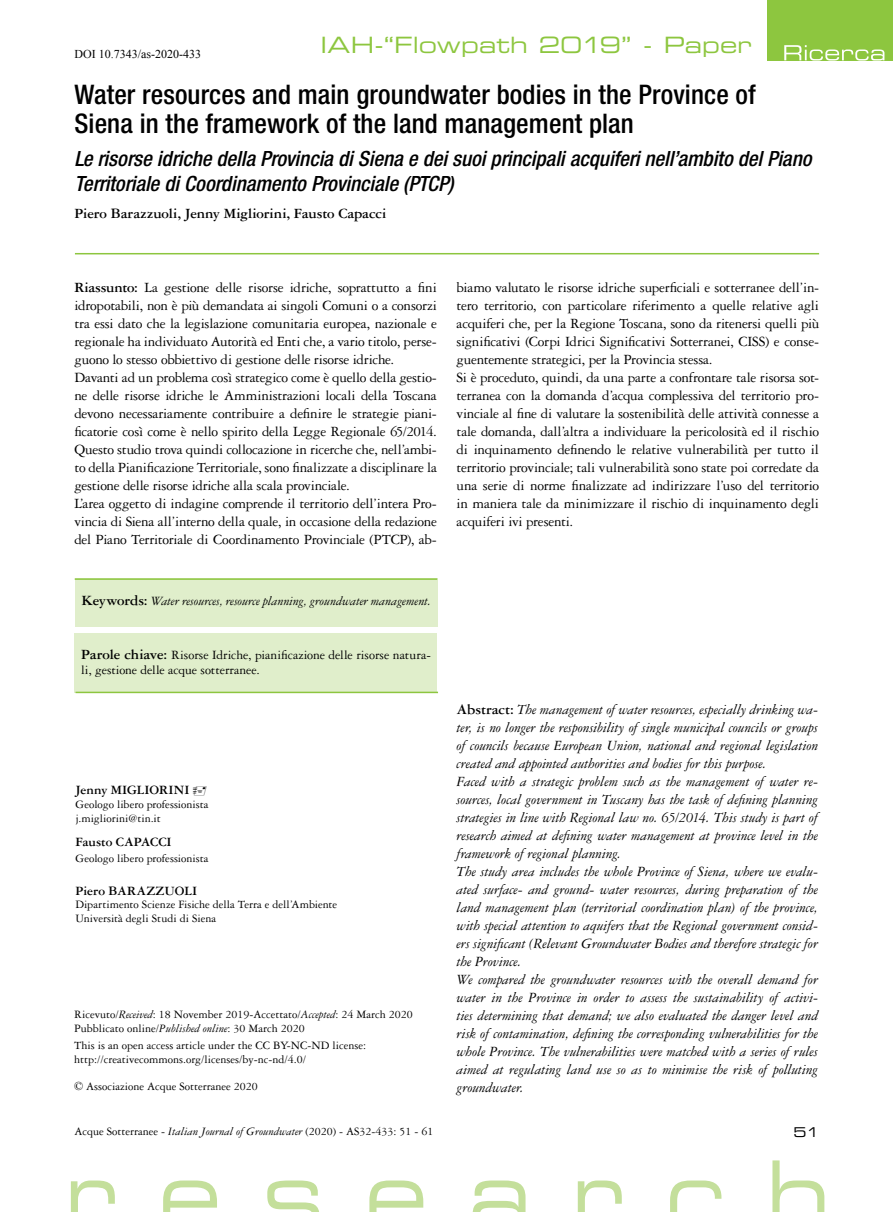
<style>
.page{position:relative;width:893px;height:1212px;background:#fff}
.page>*{position:absolute;margin:0;border:0;box-sizing:border-box;transform-origin:0 0}
.t1{font:500 condensed 27px/28.5px "Helvetica Neue LT Std";letter-spacing:.005em;color:#000}
.t2{font:22.5px "Eurostile LT Std Ex 2";letter-spacing:.005em;color:#8dc63f}
.t3{font:italic 500 condensed 21px/25.2px "Helvetica Neue LT Std";color:#000}
.t4{font:15px/18px "Garamond 3 LT Std";letter-spacing:-.015em;color:#000}
.t5{font:italic 15px/18px "Garamond 3 LT Std";letter-spacing:-.005em;color:#000}
.t6{font:700 15px "Garamond 3 LT Std";letter-spacing:-.005em;color:#000}
.t7{font:13.5px/15px "Garamond 3 LT Std";color:#000}
.t8{font:italic 13.5px "Garamond 3 LT Std";letter-spacing:-.005em;color:#000}
.t9{font:700 13.5px "Garamond 3 LT Std";letter-spacing:-.01em;color:#000}
.t10{font:13.5px "Eurostile LT Std Ex 2";color:#000}
.t11{font:12px/13.5px "Garamond 3 LT Std";color:#000}
.t12{font:12px "Times New Roman";color:#000}
.s1{font-weight:700}
.s2{font-weight:700;font-style:normal;font-size:15px}
.s3{font-weight:700;font-size:15px}
.s4{font-style:italic}
.s5{font-family:"Times New Roman"}
.s6{font-weight:700;font-style:normal}
</style>
<div class="page">
<svg style="left:71px;top:1160px;width:753px;height:52px"></svg>
<hr style="left:75px;top:253px;width:744px;height:1px;background:#8dc63f">
<div style="left:75px;top:634px;width:362px;height:59px;background:#e0eecb"></div>
<div style="left:75px;top:578px;width:363px;height:48px;background:#e0eecb"></div>
<hr style="left:75px;top:578px;width:362px;height:2px;background:#8dc63f">
<hr style="left:76px;top:692px;width:362px;height:1px;background:#8dc63f">
<div style="left:767px;top:0;width:126px;height:61px;background:#8dc63f"></div>
<svg style="left:784px;top:45px;width:100px;height:16px"></svg>
<h2 class="t2" style="left:321px;top:30px;width:432px">IAH-“Flowpath 2019” - Paper</h2>
<p class="t12" style="left:74px;top:46px;width:128px">DOI 10.7343/as-2020-433</p>
<h1 class="t1" style="left:74px;top:80px;width:683px">Water resources and main groundwater bodies in the Province of<br>Siena in the framework of the land management plan</h1>
<h3 class="t3" style="left:74px;top:146px;width:739px">Le risorse idriche della Provincia di Siena e dei suoi principali acquiferi nell’ambito del Piano<br>Territoriale di Coordinamento Provinciale (PTCP)</h3>
<p class="t6" style="left:74px;top:205px;width:313px">Piero Barazzuoli, Jenny Migliorini, Fausto Capacci</p>
<p class="t4" style="left:74px;top:279px;width:364px"><span class="s1">Riassunto:</span> La gestione delle risorse idriche, soprattutto a fini idropotabili, non è più demandata ai singoli Comuni o a consorzi tra essi dato che la legislazione comunitaria europea, nazionale e regionale ha individuato Autorità ed Enti che, a vario titolo, perse&shy;guono lo stesso obbiettivo di gestione delle risorse idriche.<br>Davanti ad un problema così strategico come è quello della gestio&shy;ne delle risorse idriche le Amministrazioni locali della Toscana devono necessariamente contribuire a definire le strategie piani&shy;ficatorie così come è nello spirito della Legge Regionale 65/2014.<br>Questo studio trova quindi collocazione in ricerche che, nell’ambi&shy;to della Pianificazione Territoriale, sono finalizzate a disciplinare la gestione delle risorse idriche alla scala provinciale.<br>L’area oggetto di indagine comprende il territorio dell’intera Pro&shy;vincia di Siena all’interno della quale, in occasione della redazione del Piano Territoriale di Coordinamento Provinciale (PTCP), ab-</p>
<p class="t4" style="left:457px;top:278px;width:364px">biamo valutato le risorse idriche superficiali e sotterranee dell’in&shy;tero territorio, con particolare riferimento a quelle relative agli acquiferi che, per la Regione Toscana, sono da ritenersi quelli più significativi (Corpi Idrici Significativi Sotterranei, CISS) e conse&shy;guentemente strategici, per la Provincia stessa.<br>Si è proceduto, quindi, da una parte a confrontare tale risorsa sot&shy;terranea con la domanda d’acqua complessiva del territorio pro&shy;vinciale al fine di valutare la sostenibilità delle attività connesse a tale domanda, dall’altra a individuare la pericolosità ed il rischio di inquinamento definendo le relative vulnerabilità per tutto il territorio provinciale; tali vulnerabilità sono state poi corredate da una serie di norme finalizzate ad indirizzare l’uso del territorio in maniera tale da minimizzare il rischio di inquinamento degli acquiferi ivi presenti.</p>
<p class="t8" style="left:82px;top:594px;width:351px"><span class="s2">Keywords:</span> Water resources, resource planning, groundwater management.</p>
<p class="t7" style="left:81px;top:647px;width:351px"><span class="s3">Parole chiave:</span> Risorse Idriche, pianificazione delle risorse natura&shy;li, gestione delle acque sotterranee.</p>
<p class="t9" style="left:76px;top:782px;width:116px">Jenny MIGLIORINI</p>
<p class="t11" style="left:76px;top:798px;width:135px">Geologo libero professionista j.migliorini@tin.it</p>
<p class="t9" style="left:76px;top:835px;width:50px">Fausto capacci</p>
<p class="t11" style="left:76px;top:852px;width:135px">Geologo libero professionista</p>
<p class="t9" style="left:76px;top:883px;width:44px">Piero bara</p>
<p class="t9" style="left:146px;top:883px;width:37px">zzuoli</p>
<p class="t11" style="left:76px;top:898px;width:263px">Dipartimento Scienze Fisiche della Terra e dell’Ambiente<br>Università degli Studi di Siena</p>
<p class="t11" style="left:74px;top:1008px;width:340px">Ricevuto/<span class="s4">Received</span>: 18 November 2019-Accettato/<span class="s4">Accepted</span>: 24 March 2020<br>Pubblicato online/<span class="s4">Published online</span>: 30 March 2020</p>
<p class="t11" style="left:74px;top:1039px;width:294px">This is an open access article under the CC BY-NC-ND license: http://creativecommons.org/licenses/by-nc-nd/4.0/</p>
<p class="t11" style="left:74px;top:1080px;width:185px"><span class="s5">©</span> Associazione Acque Sotterranee 2020</p>
<p class="t5" style="left:457px;top:701px;width:363px"><span class="s6">Abstract:</span> The management of water resources, especially drinking wa&shy;ter, is no longer the responsibility of single municipal councils or groups of councils because European Union, national and regional legislation created and appointed authorities and bodies for this purpose.<br>Faced with a strategic problem such as the management of water re&shy;sources, local government in Tuscany has the task of defining planning strategies in line with Regional law no. 65/2014. This study is part of research aimed at defining water management at province level in the framework of regional planning.<br>The study area includes the whole Province of Siena, where we evalu&shy;ated surface- and ground- water resources, during preparation of the land management plan (territorial coordination plan) of the province, with special attention to aquifers that the Regional government consid&shy;ers significant (Relevant Groundwater Bodies and therefore strategic for the Province.<br>We compared the groundwater resources with the overall demand for water in the Province in order to assess the sustainability of activi&shy;ties determining that demand; we also evaluated the danger level and risk of contamination, defining the corresponding vulnerabilities for the whole Province. The vulnerabilities were matched with a series of rules aimed at regulating land use so as to minimise the risk of polluting groundwater.</p>
<p class="t11" style="left:74px;top:1124px;width:360px">Acque Sotterranee - <span class="s4">Italian Journal of Groundwater</span> (2020) - AS32-433: 51 - 61</p>
<p class="t10" style="left:794px;top:1123px;width:28px">51</p>
</div>
